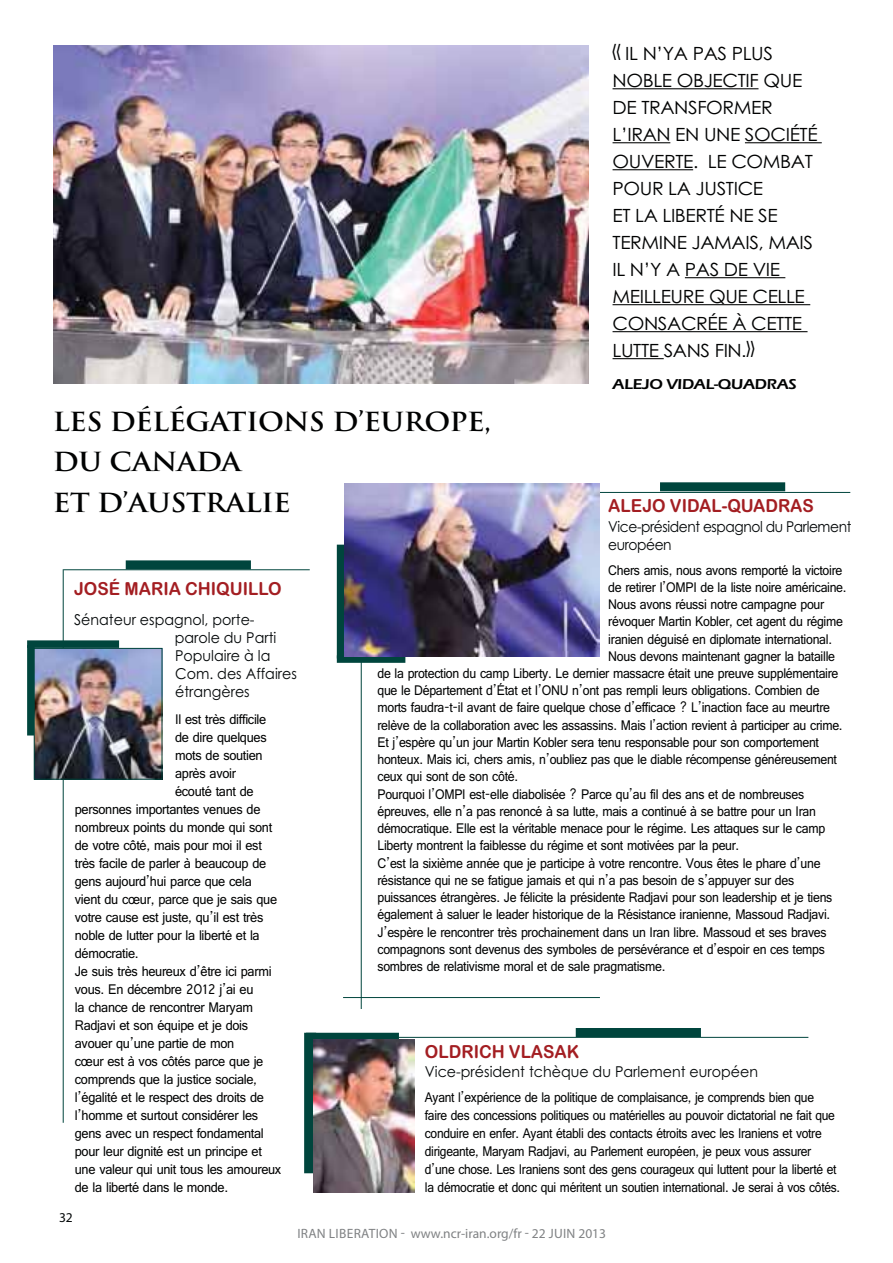
<style>
.page{position:relative;width:893px;height:1263px;background:#fff}
.page>*{position:absolute;margin:0;border:0;box-sizing:border-box;transform-origin:0 0}
.t1{font:700 25.65px/40.5px "Trajan Pro";letter-spacing:-.02em;color:#010202;scale:1.09 1}
.t2{font:18.15px/27px "Century Gothic";letter-spacing:-.02em;color:#010202;scale:1.06 1}
.t3{font:18px "Arial Rounded MT Bold";color:#a31e22;scale:.95 1}
.t4{font:15px "Raavi";letter-spacing:-.02em;color:#010202;scale:.91 1}
.t5{font:15px "Raavi";letter-spacing:-.02em;color:#010202;scale:.94 1}
.t6{font:15px/18px "Raavi";letter-spacing:-.02em;color:#010202;scale:.89 1}
.t7{font:15px/18px "Century Gothic";color:#040809;scale:.95 1}
.t8{font:15px/18px "Century Gothic";letter-spacing:-.03em;color:#040809;scale:.92 1}
.t9{font:600 14.85px "Eras ITC";letter-spacing:-.02em;color:#010202;scale:1.09 1}
.t10{font:13.5px "Myriad Pro";letter-spacing:.01em;color:#808284}
.t11{font:13.5px "Myriad Pro";color:#040809}
.s1{font-size:30.3px}
.s2{font-family:"Raavi"}
</style>
<div class="page">
<img style="left:53px;top:45px;width:535px;height:338px">
<hr style="left:612px;top:88px;width:146px;height:1px;background:#010202">
<hr style="left:612px;top:142px;width:58px;height:1px;background:#010202">
<hr style="left:745px;top:142px;width:77px;height:1px;background:#010202">
<hr style="left:612px;top:169px;width:81px;height:1px;background:#010202">
<hr style="left:685px;top:277px;width:100px;height:1px;background:#010202">
<hr style="left:612px;top:304px;width:198px;height:1px;background:#010202">
<hr style="left:612px;top:331px;width:195px;height:1px;background:#010202">
<hr style="left:612px;top:358px;width:52px;height:1px;background:#010202">
<hr style="left:63px;top:570px;width:1px;height:552px;background:#00453d">
<hr style="left:64px;top:569px;width:245px;height:1px;background:#00453d">
<hr style="left:575px;top:492px;width:275px;height:1px;background:#00453d">
<div style="left:130px;top:560px;width:116px;height:9px;background:#00453d"></div>
<div style="left:664px;top:482px;width:117px;height:9px;background:#00453d"></div>
<hr style="left:361px;top:663px;width:1px;height:346px;background:#00453d">
<hr style="left:344px;top:997px;width:255px;height:1px;background:#00453d">
<div style="left:337px;top:548px;width:7px;height:107px;background:#00453d"></div>
<div style="left:341px;top:655px;width:61px;height:8px;background:#00453d"></div>
<div style="left:31px;top:640px;width:84px;height:8px;background:#00453d"></div>
<div style="left:27px;top:649px;width:8px;height:83px;background:#00453d"></div>
<img style="left:36px;top:650px;width:124px;height:128px">
<div style="left:34px;top:648px;width:128px;height:132px;border:1px solid #00453d"></div>
<img style="left:344px;top:484px;width:256px;height:173px">
<hr style="left:386px;top:1037px;width:422px;height:1px;background:#00453d">
<div style="left:580px;top:1028px;width:116px;height:9px;background:#00453d"></div>
<div style="left:304px;top:1039px;width:12px;height:128px;background:#00453d"></div>
<div style="left:310px;top:1033px;width:85px;height:7px;background:#00453d"></div>
<img style="left:314px;top:1039px;width:101px;height:154px">
<p class="t2" style="left:612px;top:42px;width:195px"><span class="s1">«</span> IL N’YA PAS PLUS<br>NOBLE OBJECTIF QUE<br>DE TRANSFORMER<br>L’IRAN EN UNE SOCIÉTÉ<br>OUVERTE. LE COMBAT<br>POUR LA JUSTICE<br>ET LA LIBERTÉ NE SE<br>TERMINE JAMAIS, MAIS<br>IL N’Y A PAS DE VIE<br>MEILLEURE QUE CELLE<br>CONSACRÉE À CETTE<br>LUTTE SANS FIN<span class="s2">.</span><span class="s1">»</span></p>
<h1 class="t1" style="left:53px;top:402px;width:404px">LES DÉLÉGATIONS D’EUROPE,<br>DU CANADA<br>ET D’AUSTRALIE</h1>
<p class="t9" style="left:612px;top:375px;width:171px">ALEJO VIDAL-QUADRAS</p>
<p class="t3" style="left:608px;top:498px;width:218px">ALEJO VIDAL-QUADRAS</p>
<p class="t8" style="left:608px;top:519px;width:266px">Vice-président espagnol du Parlement européen</p>
<p class="t3" style="left:74px;top:582px;width:220px">JOSÉ MARIA CHIQUILLO</p>
<p class="t7" style="left:175px;top:612px;width:130px;text-indent:-101px">Sénateur espagnol, porte&shy;parole du Parti<br>Populaire à la<br>Com. des Affaires étrangères</p>
<p class="t5" style="left:175px;top:714px;width:98px">Il est très difficile</p>
<p class="t5" style="left:175px;top:732px;width:99px">de dire quelques</p>
<p class="t5" style="left:175px;top:750px;width:95px">mots de soutien</p>
<p class="t5" style="left:175px;top:768px;width:66px">après avoir</p>
<p class="t5" style="left:175px;top:786px;width:85px">écouté tant de</p>
<p class="t5" style="left:75px;top:804px;width:199px">personnes importantes venues de</p>
<p class="t5" style="left:75px;top:822px;width:211px">nombreux points du monde qui sont</p>
<p class="t5" style="left:75px;top:840px;width:200px">de votre côté, mais pour moi il est</p>
<p class="t5" style="left:75px;top:858px;width:205px">très facile de parler à beaucoup de</p>
<p class="t5" style="left:75px;top:876px;width:190px">gens aujourd’hui parce que cela</p>
<p class="t5" style="left:75px;top:894px;width:217px">vient du cœur, parce que je sais que</p>
<p class="t5" style="left:75px;top:912px;width:202px">votre cause est juste, qu’il est très</p>
<p class="t5" style="left:75px;top:930px;width:198px">noble de lutter pour la liberté et la</p>
<p class="t5" style="left:75px;top:948px;width:69px">démocratie.</p>
<p class="t5" style="left:75px;top:966px;width:211px">Je suis très heureux d’être ici parmi</p>
<p class="t5" style="left:75px;top:984px;width:191px">vous. En décembre 2012 j’ai eu</p>
<p class="t5" style="left:75px;top:1002px;width:191px">la chance de rencontrer Maryam</p>
<p class="t5" style="left:75px;top:1020px;width:186px">Radjavi et son équipe et je dois</p>
<p class="t5" style="left:75px;top:1038px;width:171px">avouer qu’une partie de mon</p>
<p class="t5" style="left:75px;top:1056px;width:202px">cœur est à vos côtés parce que je</p>
<p class="t5" style="left:75px;top:1074px;width:195px">comprends que la justice sociale,</p>
<p class="t5" style="left:75px;top:1092px;width:203px">l’égalité et le respect des droits de</p>
<p class="t5" style="left:75px;top:1110px;width:196px">l’homme et surtout considérer les</p>
<p class="t5" style="left:75px;top:1128px;width:203px">gens avec un respect fondamental</p>
<p class="t5" style="left:75px;top:1146px;width:200px">pour leur dignité est un principe et</p>
<p class="t5" style="left:75px;top:1164px;width:221px">une valeur qui unit tous les amoureux</p>
<p class="t5" style="left:75px;top:1182px;width:165px">de la liberté dans le monde.</p>
<p class="t11" style="left:59px;top:1210px;width:15px">32</p>
<p class="t4" style="left:608px;top:565px;width:259px">Chers amis, nous avons remporté la victoire</p>
<p class="t4" style="left:608px;top:582px;width:263px">de retirer l’OMPI de la liste noire américaine.</p>
<p class="t4" style="left:608px;top:599px;width:239px">Nous avons réussi notre campagne pour</p>
<p class="t4" style="left:608px;top:617px;width:259px">révoquer Martin Kobler, cet agent du régime</p>
<p class="t4" style="left:608px;top:634px;width:247px">iranien déguisé en diplomate international.</p>
<p class="t4" style="left:608px;top:651px;width:251px">Nous devons maintenant gagner la bataille</p>
<p class="t4" style="left:377px;top:668px;width:508px">de la protection du camp Liberty. Le dernier massacre était une preuve supplémentaire</p>
<p class="t4" style="left:377px;top:686px;width:487px">que le Département d’État et l’ONU n’ont pas rempli leurs obligations. Combien de</p>
<p class="t4" style="left:377px;top:703px;width:499px">morts faudra-t-il avant de faire quelque chose d’efficace ? L’inaction face au meurtre</p>
<p class="t4" style="left:377px;top:720px;width:513px">relève de la collaboration avec les assassins. Mais l’action revient à participer au crime.</p>
<p class="t4" style="left:377px;top:737px;width:487px">Et j’espère qu’un jour Martin Kobler sera tenu responsable pour son comportement</p>
<p class="t4" style="left:377px;top:755px;width:506px">honteux. Mais ici, chers amis, n’oubliez pas que le diable récompense généreusement</p>
<p class="t4" style="left:377px;top:772px;width:156px">ceux qui sont de son côté.</p>
<p class="t4" style="left:377px;top:789px;width:470px">Pourquoi l’OMPI est-elle diabolisée ? Parce qu’au fil des ans et de nombreuses</p>
<p class="t4" style="left:377px;top:806px;width:483px">épreuves, elle n’a pas renoncé à sa lutte, mais a continué à se battre pour un Iran</p>
<p class="t4" style="left:377px;top:824px;width:493px">démocratique. Elle est la véritable menace pour le régime. Les attaques sur le camp</p>
<p class="t4" style="left:377px;top:841px;width:399px">Liberty montrent la faiblesse du régime et sont motivées par la peur.</p>
<p class="t4" style="left:377px;top:858px;width:488px">C’est la sixième année que je participe à votre rencontre. Vous êtes le phare d’une</p>
<p class="t4" style="left:377px;top:875px;width:459px">résistance qui ne se fatigue jamais et qui n’a pas besoin de s’appuyer sur des</p>
<p class="t4" style="left:377px;top:892px;width:501px">puissances étrangères. Je félicite la présidente Radjavi pour son leadership et je tiens</p>
<p class="t4" style="left:377px;top:910px;width:499px">également à saluer le leader historique de la Résistance iranienne, Massoud Radjavi.</p>
<p class="t4" style="left:377px;top:927px;width:495px">J’espère le rencontrer très prochainement dans un Iran libre. Massoud et ses braves</p>
<p class="t4" style="left:377px;top:944px;width:493px">compagnons sont devenus des symboles de persévérance et d’espoir en ces temps</p>
<p class="t4" style="left:377px;top:961px;width:318px">sombres de relativisme moral et de sale pragmatisme.</p>
<p class="t3" style="left:425px;top:1045px;width:164px">OLDRICH VLASAK</p>
<p class="t7" style="left:425px;top:1064px;width:352px">Vice-président tchèque du Parlement européen</p>
<p class="t6" style="left:425px;top:1089px;width:468px">Ayant l’expérience de la politique de complaisance, je comprends bien que<br>faire des concessions politiques ou matérielles au pouvoir dictatorial ne fait que conduire en enfer. Ayant établi des contacts étroits avec les Iraniens et votre dirigeante, Maryam Radjavi, au Parlement européen, je peux vous assurer d’une chose. Les Iraniens sont des gens courageux qui luttent pour la liberté et la démocratie et donc qui méritent un soutien international. Je serai à vos côtés.</p>
<p class="t10" style="left:297px;top:1225px;width:310px">IRAN LIBERATION - www.ncr-iran.org/fr - 22 JUIN 2013</p>
</div>
